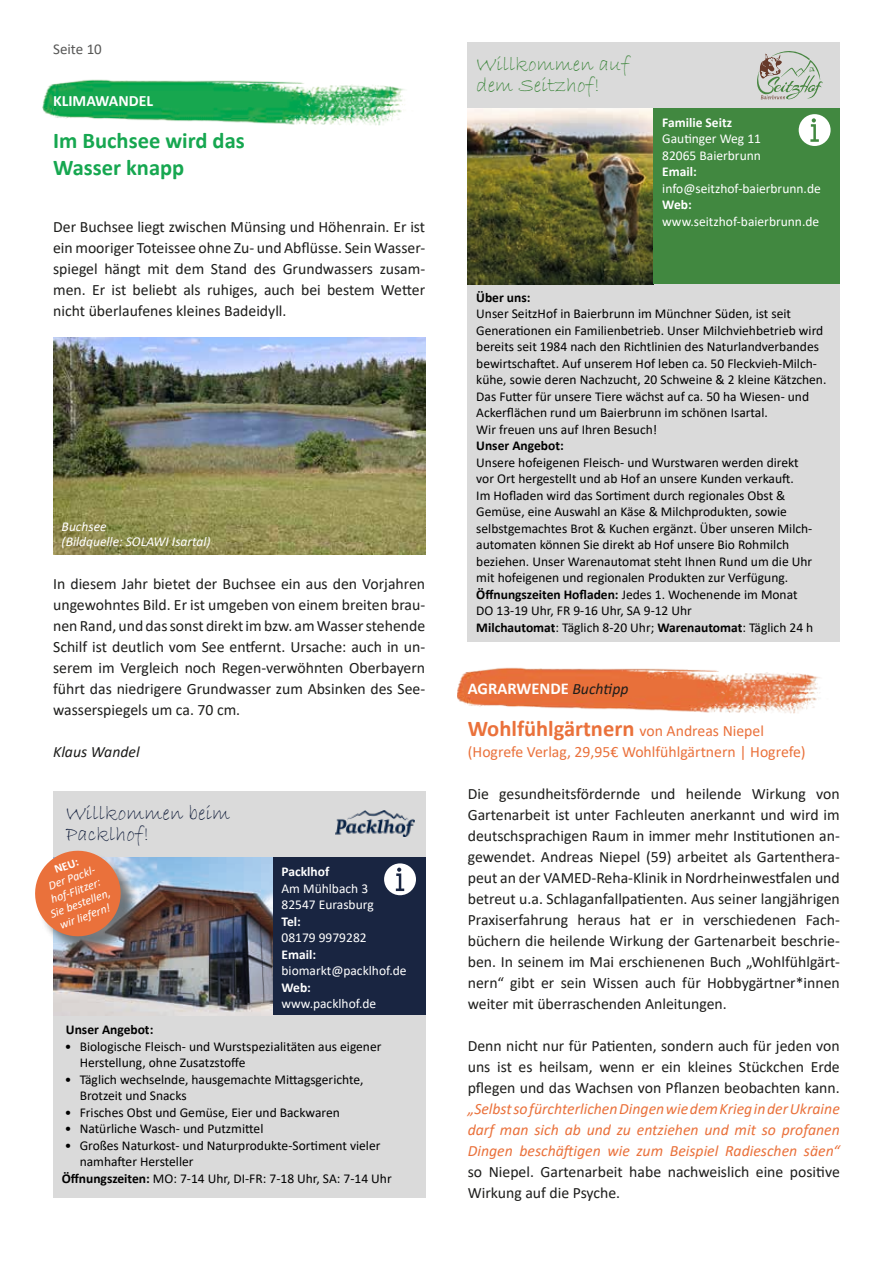
<style>
.page{position:relative;width:893px;height:1263px;background:#fff}
.page>*{position:absolute;margin:0;border:0;box-sizing:border-box;transform-origin:0 0}
.t1{font:700 22.5px "Calibri";color:#ea713b}
.t2{font:700 22.5px/27px "Calibri";color:#16a750}
.t3{font:21px/21px "Bradley Hand ITC";color:#418840}
.t4{font:21px/21px "Bradley Hand ITC";color:#192541}
.t5{font:700 16.5px "Calibri";color:#fff}
.t6{font:15.75px/21px "Calibri";color:#1d1d1b;text-align:justify}
.t7{font:italic 15.75px/21px "Calibri";color:#ea713b;text-align:justify}
.t8{font:15.75px "Calibri";color:#ea713b}
.t9{font:700 15.75px "Calibri";color:#fff}
.t10{font:italic 15.75px "Calibri";color:#1d1d1b}
.t11{font:15px "Calibri";color:#575756}
.t12{font:13.5px/16.5px "Calibri";color:#000}
.t13{font:13.5px/16.5px "Calibri";color:#fff}
.t14{font:700 13.5px "Calibri";color:#fff}
.t15{font:700 13.5px "Calibri";color:#000}
.t16{font:italic 13.5px/15px "Calibri";color:#fff}
.t17{font:italic 12px/13.5px "Calibri";color:#fff;text-align:center}
.t18{font:700 12px "Calibri";color:#fff}
.s1{font-weight:700}
.s2{font-weight:400;font-style:italic;font-size:15.75px;color:#1d1d1b}
.s3{font-weight:400;font-size:15.75px}
</style>
<div class="page">
<div style="left:468px;top:42px;width:372px;height:599px;background:#dadada"></div>
<img style="left:457px;top:667px;width:363px;height:47px">
<img style="left:43px;top:79px;width:362px;height:47px">
<img style="left:53px;top:337px;width:372px;height:217px">
<svg style="left:757px;top:51px;width:66px;height:49px"></svg>
<img style="left:468px;top:108px;width:186px;height:176px">
<div style="left:654px;top:108px;width:186px;height:176px;background:#418840"></div>
<svg style="left:799px;top:114px;width:32px;height:32px"></svg>
<div style="left:53px;top:792px;width:372px;height:406px;background:#dadada"></div>
<img style="left:336px;top:811px;width:79px;height:25px">
<img style="left:53px;top:857px;width:220px;height:158px">
<div style="left:273px;top:857px;width:152px;height:158px;background:#192541"></div>
<svg style="left:384px;top:863px;width:32px;height:32px"></svg>
<div style="left:38px;top:853px;width:101px;height:102px;background:#575756;opacity:.75"></div>
<svg style="left:35px;top:850px;width:91px;height:92px;background:#d88663"></svg>
<p class="t11" style="left:53px;top:38px;width:50px">Seite 10</p>
<p class="t9" style="left:53px;top:90px;width:101px">KLIMAWANDEL</p>
<h1 class="t2" style="left:53px;top:127px;width:193px">Im Buchsee wird das<br>Wasser knapp</h1>
<p class="t6" style="left:53px;top:216px;width:374px">Der Buchsee liegt zwischen Münsing und Höhenrain. Er ist ein mooriger Toteissee ohne Zu- und Abflüsse. Sein Wasser&shy;spiegel hängt mit dem Stand des Grundwassers zusam&shy;men. Er ist beliebt als ruhiges, auch bei bestem Wetter nicht überlaufenes kleines Badeidyll.</p>
<p class="t16" style="left:62px;top:518px;width:150px">Buchsee<br>(Bildquelle: SOLAWI Isartal)</p>
<p class="t6" style="left:53px;top:573px;width:374px">In diesem Jahr bietet der Buchsee ein aus den Vorjahren ungewohntes Bild. Er ist umgeben von einem breiten brau&shy;nen Rand, und das sonst direkt im bzw. am Wasser stehende Schilf ist deutlich vom See entfernt. Ursache: auch in un&shy;serem im Vergleich noch Regen-verwöhnten Oberbayern führt das niedrigere Grundwasser zum Absinken des See&shy;wasserspiegels um ca. 70 cm.</p>
<p class="t10" style="left:53px;top:741px;width:88px">Klaus Wandel</p>
<h2 class="t4" style="left:66px;top:803px;width:166px">Willkommen beim<br>Packlhof!</h2>
<p class="t18" style="left:52px;top:861px;width:26px;rotate:-20deg">NEU:</p>
<p class="t17" style="left:39px;top:882px;width:65px;rotate:-20deg">Der Packl&shy;hof-Flitzer:<br>Sie bestellen, wir liefern!</p>
<p class="t14" style="left:281px;top:862px;width:49px">Packlhof</p>
<p class="t13" style="left:281px;top:879px;width:94px">Am Mühlbach 3<br>82547 Eurasburg</p>
<p class="t14" style="left:281px;top:912px;width:21px">Tel:</p>
<p class="t13" style="left:281px;top:929px;width:87px">08179 9979282</p>
<p class="t14" style="left:281px;top:945px;width:36px">Email:</p>
<p class="t13" style="left:281px;top:962px;width:127px">biomarkt@packlhof.de</p>
<p class="t14" style="left:281px;top:978px;width:31px">Web:</p>
<p class="t13" style="left:281px;top:995px;width:96px">www.packlhof.de</p>
<p class="t15" style="left:66px;top:1020px;width:89px">Unser Angebot:</p>
<p class="t12" style="left:80px;top:1038px;width:303px;text-indent:-15px">• Biologische Fleisch- und Wurstspezialitäten aus eigener<br>Herstellung, ohne Zusatzstoffe</p>
<p class="t12" style="left:80px;top:1071px;width:285px;text-indent:-15px">• Täglich wechselnde, hausgemachte Mittagsgerichte,<br>Brotzeit und Snacks</p>
<p class="t12" style="left:65px;top:1104px;width:276px">• Frisches Obst und Gemüse, Eier und Backwaren</p>
<p class="t12" style="left:65px;top:1120px;width:200px">• Natürliche Wasch- und Putzmittel</p>
<p class="t12" style="left:65px;top:1137px;width:317px">• Großes Naturkost- und Naturprodukte-Sortiment vieler</p>
<p class="t12" style="left:80px;top:1153px;width:115px">namhafter Hersteller</p>
<p class="t12" style="left:62px;top:1170px;width:332px"><span class="s1">Öffnungszeiten:</span> MO: 7-14 Uhr, DI-FR: 7-18 Uhr, SA: 7-14 Uhr</p>
<h2 class="t3" style="left:476px;top:54px;width:155px">Willkommen auf dem Seitzhof!</h2>
<p class="t14" style="left:662px;top:113px;width:71px">Familie Seitz</p>
<p class="t13" style="left:662px;top:130px;width:100px">Gautinger Weg 11<br>82065 Baierbrunn</p>
<p class="t14" style="left:662px;top:162px;width:36px">Email:</p>
<p class="t13" style="left:662px;top:180px;width:160px">info@seitzhof-baierbrunn.de</p>
<p class="t14" style="left:662px;top:195px;width:31px">Web:</p>
<p class="t13" style="left:662px;top:213px;width:159px">www.seitzhof-baierbrunn.de</p>
<p class="t15" style="left:476px;top:288px;width:56px">Über uns:</p>
<p class="t12" style="left:476px;top:305px;width:352px">Unser SeitzHof in Baierbrunn im Münchner Süden, ist seit Generationen ein Familienbetrieb. Unser Milchviehbetrieb wird bereits seit 1984 nach den Richtlinien des Naturlandverbandes bewirtschaftet. Auf unserem Hof leben ca. 50 Fleckvieh-Milch&shy;kühe, sowie deren Nachzucht, 20 Schweine &amp; 2 kleine Kätzchen.<br>Das Futter für unsere Tiere wächst auf ca. 50 ha Wiesen- und Ackerflächen rund um Baierbrunn im schönen Isartal.<br>Wir freuen uns auf Ihren Besuch!</p>
<p class="t15" style="left:476px;top:436px;width:89px">Unser Angebot:</p>
<p class="t12" style="left:476px;top:453px;width:339px">Unsere hofeigenen Fleisch- und Wurstwaren werden direkt vor Ort hergestellt und ab Hof an unsere Kunden verkauft.<br>Im Hofladen wird das Sortiment durch regionales Obst &amp; Gemüse, eine Auswahl an Käse &amp; Milchprodukten, sowie selbstgemachtes Brot &amp; Kuchen ergänzt. Über unseren Milch&shy;automaten können Sie direkt ab Hof unsere Bio Rohmilch beziehen. Unser Warenautomat steht Ihnen Rund um die Uhr mit hofeigenen und regionalen Produkten zur Verfügung.<br><span class="s1">Öffnungszeiten Hofladen:</span> Jedes 1. Wochenende im Monat DO 13-19 Uhr, FR 9-16 Uhr, SA 9-12 Uhr<br><span class="s1">Milchautomat</span>: Täglich 8-20 Uhr; <span class="s1">Warenautomat</span>: Täglich 24 h</p>
<p class="t5" style="left:468px;top:677px;width:162px">AGRARWENDE <span class="s2">Buchtipp</span></p>
<h1 class="t1" style="left:468px;top:713px;width:298px">Wohlfühlgärtnern <span class="s3">von Andreas Niepel</span></h1>
<p class="t8" style="left:468px;top:741px;width:339px">(Hogrefe Verlag, 29,95€ Wohlfühlgärtnern | Hogrefe)</p>
<p class="t6" style="left:468px;top:783px;width:374px">Die gesundheitsfördernde und heilende Wirkung von Gartenarbeit ist unter Fachleuten anerkannt und wird im deutschsprachigen Raum in immer mehr Institutionen an&shy;gewendet. Andreas Niepel (59) arbeitet als Gartenthera&shy;peut an der VAMED-Reha-Klinik in Nordrheinwestfalen und betreut u.a. Schlaganfallpatienten. Aus seiner langjährigen Praxiserfahrung heraus hat er in verschiedenen Fach&shy;büchern die heilende Wirkung der Gartenarbeit beschrie&shy;ben. In seinem im Mai erschienenen Buch „Wohlfühlgärt&shy;nern“ gibt er sein Wissen auch für Hobbygärtner*innen weiter mit überraschenden Anleitungen.</p>
<p class="t6" style="left:468px;top:1035px;width:374px">Denn nicht nur für Patienten, sondern auch für jeden von uns ist es heilsam, wenn er ein kleines Stückchen Erde pflegen und das Wachsen von Pflanzen beobachten kann.</p>
<p class="t7" style="left:468px;top:1098px;width:374px">„Selbst so fürchterlichen Dingen wie dem Krieg in der Ukraine darf man sich ab und zu entziehen und mit so profanen Dingen beschäftigen wie zum Beispiel Radieschen säen“</p>
<p class="t6" style="left:468px;top:1161px;width:374px">so Niepel. Gartenarbeit habe nachweislich eine positive<br>Wirkung auf die Psyche.</p>
</div>
